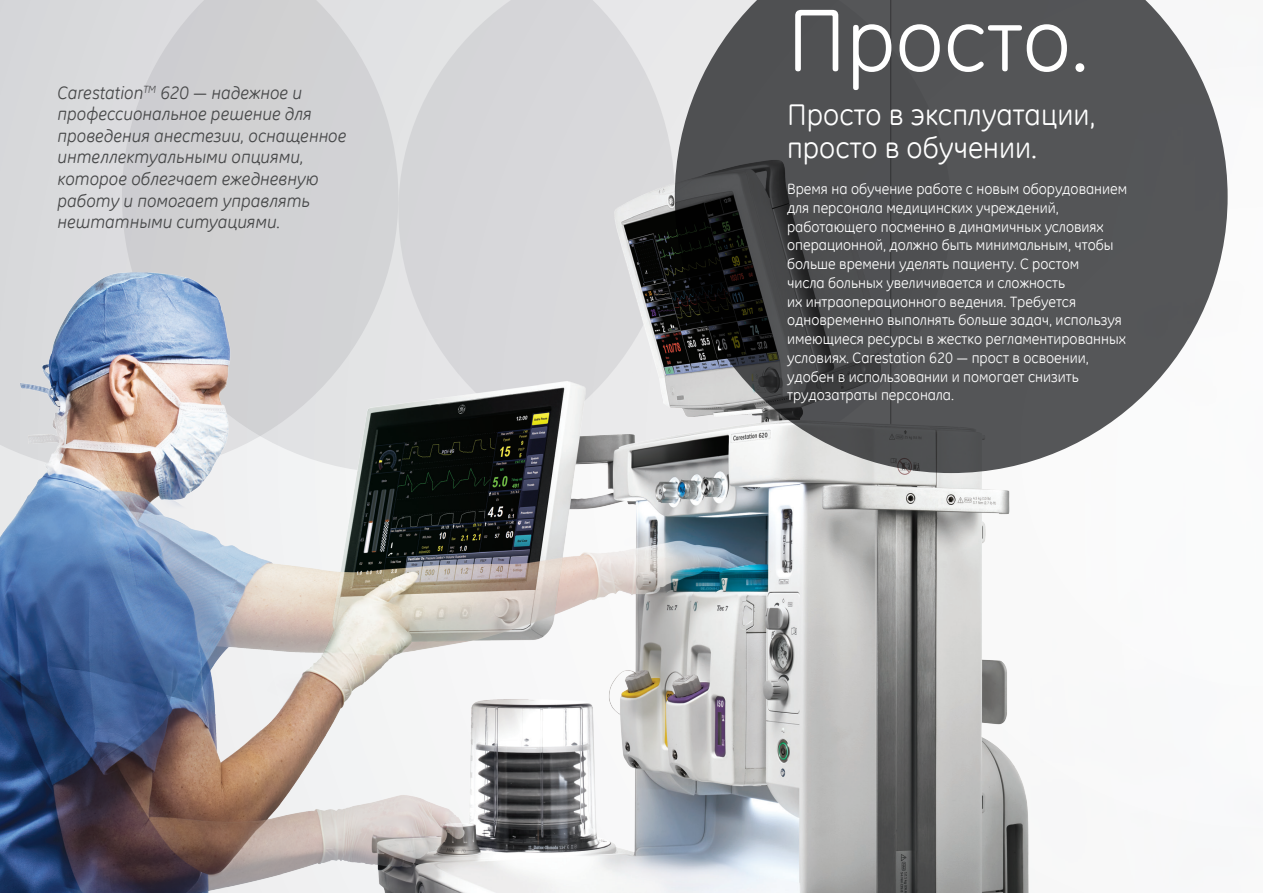
<style>
.page{position:relative;width:1263px;height:893px;background:#f9f9fa}
.page>*{position:absolute;margin:0;border:0;box-sizing:border-box;transform-origin:0 0}
._13_5pt_15-contents{font:90px "GE Inspira";color:#fff}
._13_5pt_15-contents-2{font:30px/33px "GE Inspira";color:#fff}
._13_5pt_15-contents-3{font:italic 18px/21.6px "GE Inspira";color:#464748}
._13_5pt_15-contents-4{font:15px/18.8px "GE Inspira";color:#fff}
</style>
<div class="page">
<svg style="left:0;top:0;width:398px;height:113px;background:#d5d5d7"></svg>
<svg style="left:398px;top:0;width:277px;height:113px;background:#dbdbdd"></svg>
<img style="left:0;top:113px;width:1029px;height:780px">
<svg style="left:675px;top:0;width:552px;height:473px;background:#646567"></svg>
<p class="_13_5pt_15-contents-3" style="left:58px;top:81px;width:290px">Carestation<sup>TM</sup> 620 — надежное и профессиональное решение для проведения анестезии, оснащенное интеллектуальными опциями, которое облегчает ежедневную работу и помогает управлять нештатными ситуациями.</p>
<p class="_13_5pt_15-contents" style="left:787px;top:-18px;width:303px">Просто.</p>
<p class="_13_5pt_15-contents-2" style="left:787px;top:98px;width:310px">Просто в эксплуатации, просто в обучении.</p>
<p class="_13_5pt_15-contents-4" style="left:787px;top:179px;width:342px">Время на обучение работе с новым оборудованием для персонала медицинских учреждений, работающего посменно в динамичных условиях операционной, должно быть минимальным, чтобы больше времени уделять пациенту. С ростом<br>числа больных увеличивается и сложность<br>их интраоперационного ведения. Требуется одновременно выполнять больше задач, используя имеющиеся ресурсы в жестко регламентированных условиях. Carestation 620 — прост в освоении, удобен в использовании и помогает снизить трудозатраты персонала.</p>
</div>
